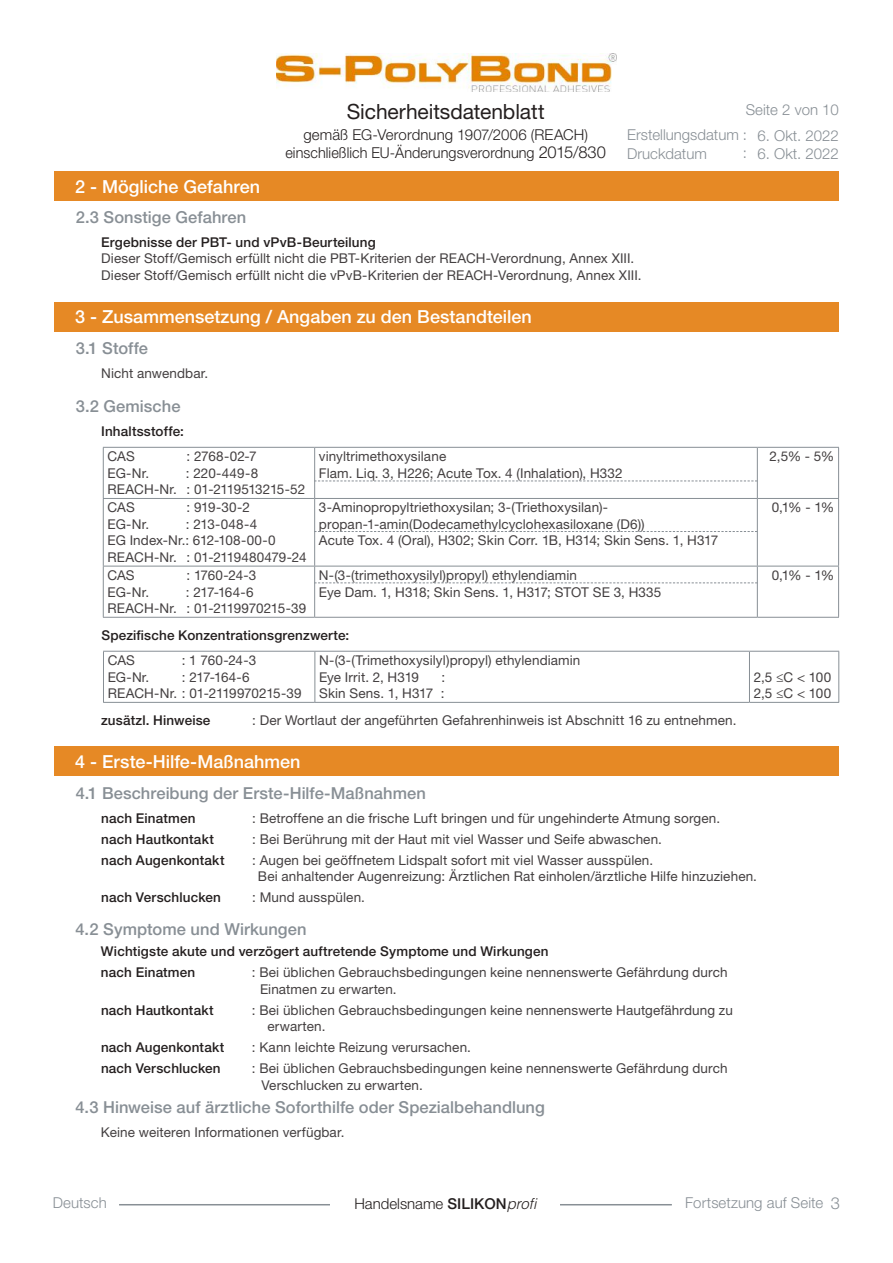
<style>
.page{position:relative;width:893px;height:1263px;background:#fff}
.page>*{position:absolute;margin:0;border:0;box-sizing:border-box;transform-origin:0 0}
.t1{font:21px "Helvetica Neue LT Std";letter-spacing:-.005em;color:#241f1f}
.t2{font:500 18px "Helvetica Neue LT Std";color:#fff}
.t3{font:500 16.5px "Helvetica Neue LT Std";letter-spacing:.005em;color:#888f95}
.t4{font:300 16.5px "Helvetica Neue LT Std";color:#888f95}
.t5{font:300 15px/18px "Helvetica Neue LT Std";letter-spacing:.005em;color:#241f1f;text-align:center}
.t6{font:300 15px/25.3px "Helvetica Neue LT Std";color:#888f95}
.t7{font:13.5px/16.5px "Helvetica Neue LT Std";letter-spacing:.01em;color:#444041}
.t8{font:500 13.5px/21px "Helvetica Neue LT Std";letter-spacing:.01em;color:#241f1f}
.t9{font:13.5px/16.5px "Helvetica Neue LT Std";letter-spacing:-.015em;color:#444041}
.s1{font-size:16.5px}
.s2{font-weight:500}
.s3{font-family:"Helvetica LT Std";font-style:italic}
</style>
<div class="page">
<img style="left:276px;top:53px;width:341px;height:39px">
<hr style="left:119px;top:1204px;width:553px;height:1px;background:#888f95">
<div style="left:331px;top:1198px;width:229px;height:30px;background:#fff"></div>
<div style="left:54px;top:171px;width:785px;height:30px;background:#e68925"></div>
<div style="left:54px;top:302px;width:785px;height:30px;background:#e68925"></div>
<div style="left:54px;top:746px;width:785px;height:30px;background:#e68925"></div>
<hr style="left:103px;top:447px;width:212px;height:1px;background:#888f95">
<hr style="left:103px;top:448px;width:1px;height:50px;background:#888f95">
<hr style="left:315px;top:447px;width:442px;height:1px;background:#888f95">
<hr style="left:314px;top:448px;width:1px;height:50px;background:#888f95">
<hr style="left:757px;top:447px;width:82px;height:1px;background:#888f95">
<hr style="left:757px;top:448px;width:1px;height:50px;background:#888f95">
<hr style="left:838px;top:448px;width:1px;height:50px;background:#888f95">
<hr style="left:103px;top:498px;width:212px;height:1px;background:#888f95">
<hr style="left:103px;top:499px;width:1px;height:67px;background:#888f95">
<hr style="left:315px;top:498px;width:442px;height:1px;background:#888f95">
<hr style="left:314px;top:499px;width:1px;height:67px;background:#888f95">
<hr style="left:757px;top:498px;width:82px;height:1px;background:#888f95">
<hr style="left:757px;top:499px;width:1px;height:67px;background:#888f95">
<hr style="left:838px;top:499px;width:1px;height:67px;background:#888f95">
<hr style="left:103px;top:566px;width:212px;height:1px;background:#888f95">
<hr style="left:103px;top:566px;width:1px;height:51px;background:#888f95">
<hr style="left:315px;top:566px;width:442px;height:1px;background:#888f95">
<hr style="left:314px;top:566px;width:1px;height:51px;background:#888f95">
<hr style="left:757px;top:566px;width:82px;height:1px;background:#888f95">
<hr style="left:757px;top:566px;width:1px;height:51px;background:#888f95">
<hr style="left:838px;top:566px;width:1px;height:51px;background:#888f95">
<hr style="left:103px;top:617px;width:212px;height:1px;background:#888f95">
<hr style="left:315px;top:617px;width:442px;height:1px;background:#888f95">
<hr style="left:757px;top:617px;width:82px;height:1px;background:#888f95">
<svg style="left:314px;top:481px;width:443px;height:1px"></svg>
<svg style="left:314px;top:582px;width:443px;height:1px"></svg>
<svg style="left:315px;top:531px;width:442px;height:1px"></svg>
<hr style="left:103px;top:651px;width:212px;height:1px;background:#888f95">
<hr style="left:103px;top:652px;width:1px;height:50px;background:#888f95">
<hr style="left:315px;top:651px;width:434px;height:1px;background:#888f95">
<hr style="left:314px;top:652px;width:1px;height:50px;background:#888f95">
<hr style="left:749px;top:651px;width:90px;height:1px;background:#888f95">
<hr style="left:749px;top:652px;width:1px;height:50px;background:#888f95">
<hr style="left:838px;top:652px;width:1px;height:50px;background:#888f95">
<hr style="left:103px;top:702px;width:212px;height:1px;background:#888f95">
<hr style="left:315px;top:702px;width:434px;height:1px;background:#888f95">
<hr style="left:749px;top:702px;width:90px;height:1px;background:#888f95">
<h2 class="t2" style="left:75px;top:176px;width:186px">2 - Mögliche Gefahren</h2>
<h1 class="t1" style="left:347px;top:99px;width:199px">Sicherheitsdatenblatt</h1>
<p class="t5" style="left:285px;top:126px;width:322px">gemäß EG-Verordnung 1907/2006 (REACH) einschließlich EU-Änderungsverordnung <span class="s1">2015/830</span></p>
<p class="t6" style="left:627px;top:97px;width:213px;text-indent:119px">Seite 2 von 10<br>Erstellungsdatum :</p>
<p class="t6" style="left:627px;top:140px;width:81px">Druckdatum</p>
<p class="t6" style="left:743px;top:140px;width:6px">:</p>
<p class="t6" style="left:757px;top:122px;width:83px">6. Okt. 2022</p>
<p class="t6" style="left:757px;top:140px;width:83px">6. Okt. 2022</p>
<p class="t3" style="left:76px;top:207px;width:172px">2.3 Sonstige Gefahren</p>
<p class="t8" style="left:101px;top:231px;width:276px">Ergebnisse der PBT- und vPvB-Beurteilung</p>
<p class="t7" style="left:101px;top:250px;width:542px">Dieser Stoff/Gemisch erfüllt nicht die PBT-Kriterien der REACH-Verordnung, Annex XIII.<br>Dieser Stoff/Gemisch erfüllt nicht die vPvB-Kriterien der REACH-Verordnung, Annex XIII.</p>
<h2 class="t2" style="left:75px;top:306px;width:458px">3 - Zusammensetzung / Angaben zu den Bestandteilen</h2>
<p class="t3" style="left:76px;top:339px;width:74px">3.1 Stoffe</p>
<p class="t7" style="left:101px;top:365px;width:109px">Nicht anwendbar.</p>
<p class="t3" style="left:76px;top:396px;width:106px">3.2 Gemische</p>
<p class="t8" style="left:101px;top:420px;width:84px">Inhaltsstoffe:</p>
<p class="t7" style="left:108px;top:448px;width:29px">CAS</p>
<p class="t7" style="left:187px;top:448px;width:72px">: 2768-02-7</p>
<p class="t7" style="left:108px;top:464px;width:43px">EG-Nr.</p>
<p class="t7" style="left:108px;top:464px;width:199px;text-indent:78px">: 220-449-8<br>REACH-Nr. : 01-2119513215-52</p>
<p class="t7" style="left:108px;top:499px;width:29px">CAS</p>
<p class="t7" style="left:187px;top:499px;width:65px">: 919-30-2</p>
<p class="t7" style="left:108px;top:516px;width:43px">EG-Nr.</p>
<p class="t7" style="left:108px;top:516px;width:200px;text-indent:78px">: 213-048-4<br>EG Index-Nr.: 612-108-00-0<br>REACH-Nr. : 01-2119480479-24</p>
<p class="t7" style="left:108px;top:567px;width:29px">CAS</p>
<p class="t7" style="left:187px;top:567px;width:71px">: 1760-24-3</p>
<p class="t7" style="left:108px;top:583px;width:43px">EG-Nr.</p>
<p class="t9" style="left:108px;top:583px;width:200px;text-indent:78px">: 217-164-6<br>REACH-Nr. : 01-2119970215-39</p>
<p class="t7" style="left:319px;top:448px;width:305px">vinyltrimethoxysilane<br>Flam. Liq. 3, H226; Acute Tox. 4 (Inhalation), H332</p>
<p class="t7" style="left:770px;top:448px;width:66px">2,5% - 5%</p>
<p class="t7" style="left:319px;top:499px;width:401px">3-Aminopropyltriethoxysilan; 3-(Triethoxysilan)- propan-1-amin(Dodecamethylcyclohexasiloxane (D6))<br>Acute Tox. 4 (Oral), H302; Skin Corr. 1B, H314; Skin Sens. 1, H317</p>
<p class="t7" style="left:772px;top:499px;width:64px">0,1% - 1%</p>
<p class="t7" style="left:319px;top:567px;width:344px">N-(3-(trimethoxysilyl)propyl) ethylendiamin<br>Eye Dam. 1, H318; Skin Sens. 1, H317; STOT SE 3, H335</p>
<p class="t7" style="left:772px;top:567px;width:64px">0,1% - 1%</p>
<p class="t8" style="left:101px;top:625px;width:249px">Spezifische Konzentrationsgrenzwerte:</p>
<p class="t7" style="left:108px;top:652px;width:29px">CAS</p>
<p class="t7" style="left:182px;top:652px;width:76px">: 1 760-24-3</p>
<p class="t7" style="left:108px;top:668px;width:43px">EG-Nr.</p>
<p class="t7" style="left:319px;top:652px;width:263px">N-(3-(Trimethoxysilyl)propyl) ethylendiamin<br>Eye Irrit. 2, H319</p>
<p class="t7" style="left:319px;top:668px;width:128px;text-align:right">:<br>Skin Sens. 1, H317 :</p>
<p class="t7" style="left:754px;top:668px;width:79px">2,5 ≤C &lt; 100<br>2,5 ≤C &lt; 100</p>
<p class="t9" style="left:108px;top:668px;width:196px;text-indent:74px">: 217-164-6<br>REACH-Nr. : 01-2119970215-39</p>
<p class="t8" style="left:101px;top:710px;width:111px">zusätzl. Hinweise</p>
<p class="t7" style="left:252px;top:712px;width:486px">: Der Wortlaut der angeführten Gefahrenhinweis ist Abschnitt 16 zu entnehmen.</p>
<h2 class="t2" style="left:75px;top:751px;width:227px">4 - Erste-Hilfe-Maßnahmen</h2>
<p class="t3" style="left:76px;top:783px;width:352px">4.1 Beschreibung der Erste-Hilfe-Maßnahmen</p>
<p class="t8" style="left:101px;top:807px;width:96px">nach Einatmen</p>
<p class="t7" style="left:252px;top:810px;width:469px">: Betroffene an die frische Luft bringen und für ungehinderte Atmung sorgen.</p>
<p class="t8" style="left:101px;top:828px;width:114px">nach Hautkontakt</p>
<p class="t7" style="left:252px;top:831px;width:411px">: Bei Berührung mit der Haut mit viel Wasser und Seife abwaschen.</p>
<p class="t8" style="left:101px;top:849px;width:125px">nach Augenkontakt</p>
<p class="t7" style="left:258px;top:852px;width:501px;text-indent:-6px">: Augen bei geöffnetem Lidspalt sofort mit viel Wasser ausspülen.<br>Bei anhaltender Augenreizung: Ärztlichen Rat einholen/ärztliche Hilfe hinzuziehen.</p>
<p class="t8" style="left:101px;top:887px;width:121px">nach Verschlucken</p>
<p class="t7" style="left:252px;top:889px;width:114px">: Mund ausspülen.</p>
<p class="t3" style="left:75px;top:919px;width:233px">4.2 Symptome und Wirkungen</p>
<p class="t8" style="left:101px;top:941px;width:449px">Wichtigste akute und verzögert auftretende Symptome und Wirkungen nach Einatmen</p>
<p class="t7" style="left:260px;top:964px;width:469px;text-indent:-8px">: Bei üblichen Gebrauchsbedingungen keine nennenswerte Gefährdung durch<br>Einatmen zu erwarten.</p>
<p class="t8" style="left:101px;top:999px;width:114px">nach Hautkontakt</p>
<p class="t7" style="left:267px;top:1001px;width:467px;text-indent:-16px">: Bei üblichen Gebrauchsbedingungen keine nennenswerte Hautgefährdung zu erwarten.</p>
<p class="t8" style="left:101px;top:1037px;width:125px">nach Augenkontakt</p>
<p class="t7" style="left:252px;top:1039px;width:220px">: Kann leichte Reizung verursachen.</p>
<p class="t8" style="left:101px;top:1058px;width:121px">nach Verschlucken</p>
<p class="t7" style="left:261px;top:1060px;width:468px;text-indent:-10px">: Bei üblichen Gebrauchsbedingungen keine nennenswerte Gefährdung durch<br>Verschlucken zu erwarten.</p>
<p class="t3" style="left:75px;top:1097px;width:471px">4.3 Hinweise auf ärztliche Soforthilfe oder Spezialbehandlung</p>
<p class="t7" style="left:101px;top:1123px;width:245px">Keine weiteren Informationen verfügbar.</p>
<p class="t6" style="left:53px;top:1190px;width:56px">Deutsch</p>
<p class="t5" style="left:354px;top:1194px;width:183px">Handelsname <span class="s2">SILIKON</span><span class="s3">profi</span></p>
<p class="t6" style="left:685px;top:1190px;width:139px">Fortsetzung auf Seite</p>
<p class="t4" style="left:831px;top:1193px;width:11px">3</p>
</div>
